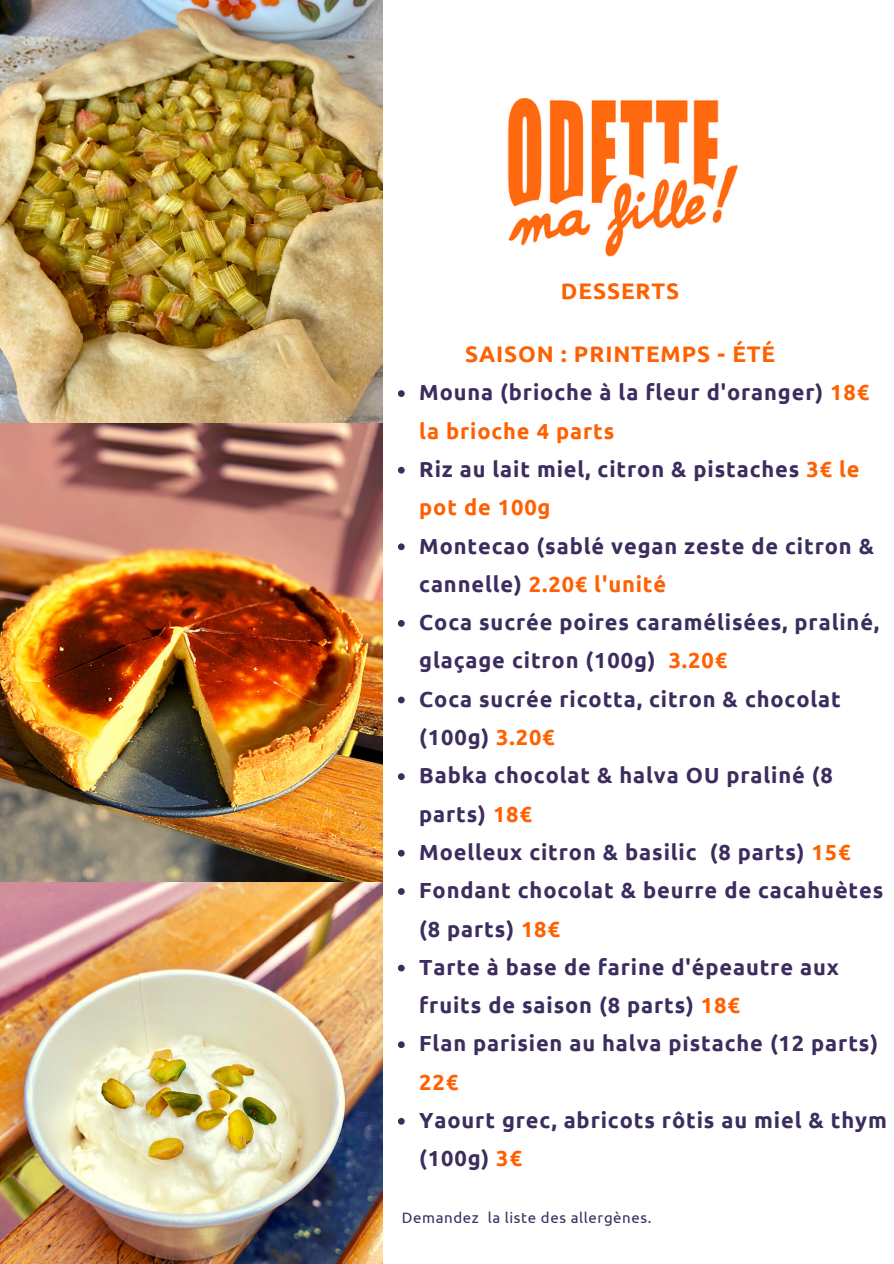
<style>
.page{position:relative;width:894px;height:1264px;background:#fff}
.page>*{position:absolute;margin:0;border:0;box-sizing:border-box;transform-origin:0 0}
.t1{font:700 22.5px "Ubuntu";letter-spacing:.04em;color:#ff6001}
.t2{font:700 21.75px/38.2px "Ubuntu";letter-spacing:.04em;color:#3c2d5e}
.t3{font:15px "Ubuntu";letter-spacing:.04em;color:#3c2d5e}
.s1{color:#ff6001}
</style>
<div class="page">
<img style="left:0;top:0;width:382px;height:1263px">
<img style="left:507px;top:97px;width:231px;height:160px">
<svg style="left:398px;top:390px;width:6px;height:7px"></svg>
<svg style="left:398px;top:467px;width:6px;height:6px"></svg>
<svg style="left:398px;top:543px;width:6px;height:7px"></svg>
<svg style="left:398px;top:620px;width:6px;height:6px"></svg>
<svg style="left:398px;top:696px;width:6px;height:7px"></svg>
<svg style="left:398px;top:773px;width:6px;height:7px"></svg>
<svg style="left:398px;top:849px;width:6px;height:7px"></svg>
<svg style="left:398px;top:888px;width:6px;height:6px"></svg>
<svg style="left:398px;top:964px;width:6px;height:7px"></svg>
<svg style="left:398px;top:1041px;width:6px;height:7px"></svg>
<svg style="left:398px;top:1117px;width:6px;height:7px"></svg>
<p class="t1" style="left:560px;top:277px;width:120px">DESSERTS</p>
<p class="t1" style="left:465px;top:340px;width:311px">SAISON : PRINTEMPS - ÉTÉ</p>
<p class="t2" style="left:419px;top:373px;width:451px">Mouna (brioche à la fleur d'oranger) <span class="s1">18€ la brioche 4 parts</span></p>
<p class="t2" style="left:419px;top:450px;width:441px">Riz au lait miel, citron &amp; pistaches <span class="s1">3€ le pot de 100g</span></p>
<p class="t2" style="left:419px;top:526px;width:456px">Montecao (sablé vegan zeste de citron &amp; cannelle) <span class="s1">2.20€ l'unité</span></p>
<p class="t2" style="left:419px;top:603px;width:461px">Coca sucrée poires caramélisées, praliné, glaçage citron (100g) <span class="s1">3.20€</span></p>
<p class="t2" style="left:419px;top:679px;width:423px">Coca sucrée ricotta, citron &amp; chocolat (100g) <span class="s1">3.20€</span></p>
<p class="t2" style="left:419px;top:756px;width:415px">Babka chocolat &amp; halva OU praliné (8 parts) <span class="s1">18€</span></p>
<p class="t2" style="left:419px;top:832px;width:432px">Moelleux citron &amp; basilic (8 parts) <span class="s1">15€</span></p>
<p class="t2" style="left:419px;top:871px;width:465px">Fondant chocolat &amp; beurre de cacahuètes (8 parts) <span class="s1">18€</span></p>
<p class="t2" style="left:419px;top:947px;width:421px">Tarte à base de farine d'épeautre aux fruits de saison (8 parts) <span class="s1">18€</span></p>
<p class="t2" style="left:419px;top:1024px;width:460px">Flan parisien au halva pistache (12 parts)<br><span class="s1">22€</span></p>
<p class="t2" style="left:419px;top:1100px;width:469px">Yaourt grec, abricots rôtis au miel &amp; thym (100g) <span class="s1">3€</span></p>
<p class="t3" style="left:402px;top:1209px;width:251px">Demandez la liste des allergènes.</p>
</div>
